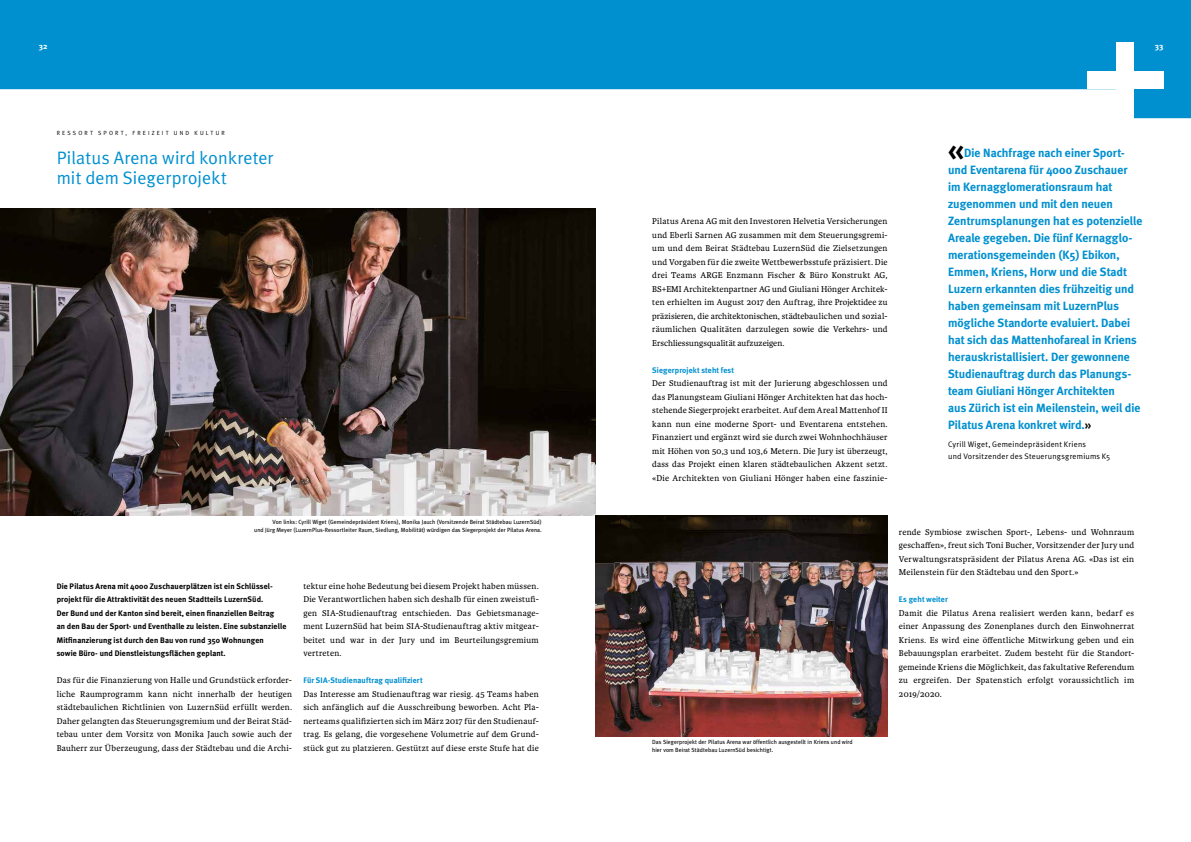
<style>
.page{position:relative;width:1191px;height:842px;background:#fff}
.page>*{position:absolute;margin:0;border:0;box-sizing:border-box;transform-origin:0 0}
.t1{font:700 30px "Meta";color:#000}
.t2{font:18px/20px "Meta";letter-spacing:.01em;color:#0090d0}
.t3{font:700 12px/17px "Meta";color:#0090d0}
.t4{font:9px/13.5px "Karmina Basic";letter-spacing:.02em;color:#000;text-align:justify}
.t5{font:700 8px/13.5px "Meta";letter-spacing:.02em;color:#000}
.t6{font:8px/12px "Meta";letter-spacing:.03em;color:#000}
.t7{font:700 8px "Meta";letter-spacing:.02em;color:#0090d0}
.t8{font:700 8px "Meta";color:#fff}
.t9{font:6px/8px "Meta Plus";letter-spacing:.01em;color:#000;text-align:right}
.t10{font:6px "Meta";letter-spacing:.355em;color:#000}
.s1{color:#000}
</style>
<div class="page">
<svg style="left:0;top:0;width:1191px;height:118px;fill:#0090d0"></svg>
<div style="left:1116px;top:42px;width:18px;height:76px;background:#fff"></div>
<div style="left:1087px;top:72px;width:76px;height:17px;background:#fff"></div>
<img style="left:0;top:209px;width:595px;height:307px">
<img style="left:595px;top:516px;width:292px;height:220px">
<p class="t8" style="left:39px;top:41px;width:10px">32</p>
<p class="t8" style="left:1154px;top:41px;width:10px">33</p>
<p class="t10" style="left:57px;top:129px;width:170px">RESSORT SPORT, FREIZEIT UND KULTUR</p>
<h2 class="t2" style="left:57px;top:148px;width:218px">Pilatus Arena wird konkreter mit dem Siegerprojekt</h2>
<p class="t9" style="left:254px;top:517px;width:289px">Von links: Cyrill Wiget (Gemeindepräsident Kriens), Monika Jauch (Vorsitzende Beirat Städtebau LuzernSüd)<br>und Jürg Meyer (LuzernPlus-Ressortleiter Raum, Siedlung, Mobilität) würdigen das Siegerprojekt der Pilatus Arena.</p>
<p class="t5" style="left:57px;top:579px;width:231px">Die Pilatus Arena mit 4000 Zuschauerplätzen ist ein Schlüssel&shy;projekt für die Attraktivität des neuen Stadtteils LuzernSüd.<br>Der Bund und der Kanton sind bereit, einen finanziellen Beitrag<br>an den Bau der Sport- und Eventhalle zu leisten. Eine substanzielle Mitfinanzierung ist durch den Bau von rund 350 Wohnungen<br>sowie Büro- und Dienstleistungsflächen geplant.</p>
<p class="t4" style="left:57px;top:674px;width:237px">Das für die Finanzierung von Halle und Grundstück erforder&shy;liche Raumprogramm kann nicht innerhalb der heutigen städtebaulichen Richtlinien von LuzernSüd erfüllt werden.<br>Daher gelangten das Steuerungsgremium und der Beirat Städ&shy;tebau unter dem Vorsitz von Monika Jauch sowie auch der Bauherr zur Überzeugung, dass der Städtebau und die Archi-</p>
<p class="t4" style="left:303px;top:579px;width:237px">tektur eine hohe Bedeutung bei diesem Projekt haben müssen.<br>Die Verantwortlichen haben sich deshalb für einen zweistufi&shy;gen SIA-Studienauftrag entschieden. Das Gebietsmanage&shy;ment LuzernSüd hat beim SIA-Studienauftrag aktiv mitgear&shy;beitet und war in der Jury und im Beurteilungsgremium vertreten.</p>
<p class="t7" style="left:303px;top:676px;width:120px">Für SIA-Studienauftrag qualifiziert</p>
<p class="t4" style="left:303px;top:687px;width:237px">Das Interesse am Studienauftrag war riesig. 45 Teams haben sich anfänglich auf die Ausschreibung beworben. Acht Pla&shy;nerteams qualifizierten sich im März 2017 für den Studienauf&shy;trag. Es gelang, die vorgesehene Volumetrie auf dem Grund&shy;stück gut zu platzieren. Gestützt auf diese erste Stufe hat die</p>
<p class="t4" style="left:652px;top:215px;width:237px">Pilatus Arena AG mit den Investoren Helvetia Versicherungen und Eberli Sarnen AG zusammen mit dem Steuerungsgremi&shy;um und dem Beirat Städtebau LuzernSüd die Zielsetzungen und Vorgaben für die zweite Wettbewerbsstufe präzisiert. Die drei Teams ARGE Enzmann Fischer &amp; Büro Konstrukt AG, BS+EMI Architektenpartner AG und Giuliani Hönger Architek&shy;ten erhielten im August 2017 den Auftrag, ihre Projektidee zu präzisieren, die architektonischen, städtebaulichen und sozial&shy;räumlichen Qualitäten darzulegen sowie die Verkehrs- und Erschliessungsqualität aufzuzeigen.</p>
<p class="t7" style="left:652px;top:365px;width:83px">Siegerprojekt steht fest</p>
<p class="t4" style="left:652px;top:377px;width:237px">Der Studienauftrag ist mit der Jurierung abgeschlossen und das Planungsteam Giuliani Hönger Architekten hat das hoch&shy;stehende Siegerprojekt erarbeitet. Auf dem Areal Mattenhof II kann nun eine moderne Sport- und Eventarena entstehen.<br>Finanziert und ergänzt wird sie durch zwei Wohnhochhäuser mit Höhen von 50,3 und 103,6 Metern. Die Jury ist überzeugt, dass das Projekt einen klaren städtebaulichen Akzent setzt. «Die Architekten von Giuliani Hönger haben eine faszinie-</p>
<h1 class="t1" style="left:948px;top:132px;width:18px">«</h1>
<p class="t3" style="left:948px;top:144px;width:196px;text-indent:16px">Die Nachfrage nach einer Sport&shy;und Eventarena für 4000 Zuschauer im Kernagglomerationsraum hat zugenommen und mit den neuen Zentrumsplanungen hat es potenzielle Areale gegeben. Die fünf Kernagglo&shy;merationsgemeinden (K5) Ebikon, Emmen, Kriens, Horw und die Stadt Luzern erkannten dies frühzeitig und haben gemeinsam mit LuzernPlus mögliche Standorte evaluiert. Dabei hat sich das Mattenhofareal in Kriens herauskristallisiert. Der gewonnene Studienauftrag durch das Planungs&shy;team Giuliani Hönger Architekten<br>aus Zürich ist ein Meilenstein, weil die Pilatus Arena konkret wird.<span class="s1">»</span></p>
<p class="t6" style="left:948px;top:438px;width:164px">Cyrill Wiget, Gemeindepräsident Kriens<br>und Vorsitzender des Steuerungsgremiums K5</p>
<p class="t9" style="left:652px;top:737px;width:202px;text-align:left">Das Siegerprojekt der Pilatus Arena war öffentlich ausgestellt in Kriens und wird hier vom Beirat Städtebau LuzernSüd besichtigt.</p>
<p class="t4" style="left:899px;top:525px;width:237px">rende Symbiose zwischen Sport-, Lebens- und Wohnraum geschaffen», freut sich Toni Bucher, Vorsitzender der Jury und Verwaltungsratspräsident der Pilatus Arena AG. «Das ist ein Meilenstein für den Städtebau und den Sport.»</p>
<p class="t7" style="left:899px;top:595px;width:50px">Es geht weiter</p>
<p class="t4" style="left:899px;top:606px;width:237px">Damit die Pilatus Arena realisiert werden kann, bedarf es einer Anpassung des Zonenplanes durch den Einwohnerrat Kriens. Es wird eine öffentliche Mitwirkung geben und ein Bebauungsplan erarbeitet. Zudem besteht für die Standort&shy;gemeinde Kriens die Möglichkeit, das fakultative Referendum zu ergreifen. Der Spatenstich erfolgt voraussichtlich im 2019/2020.</p>
</div>
